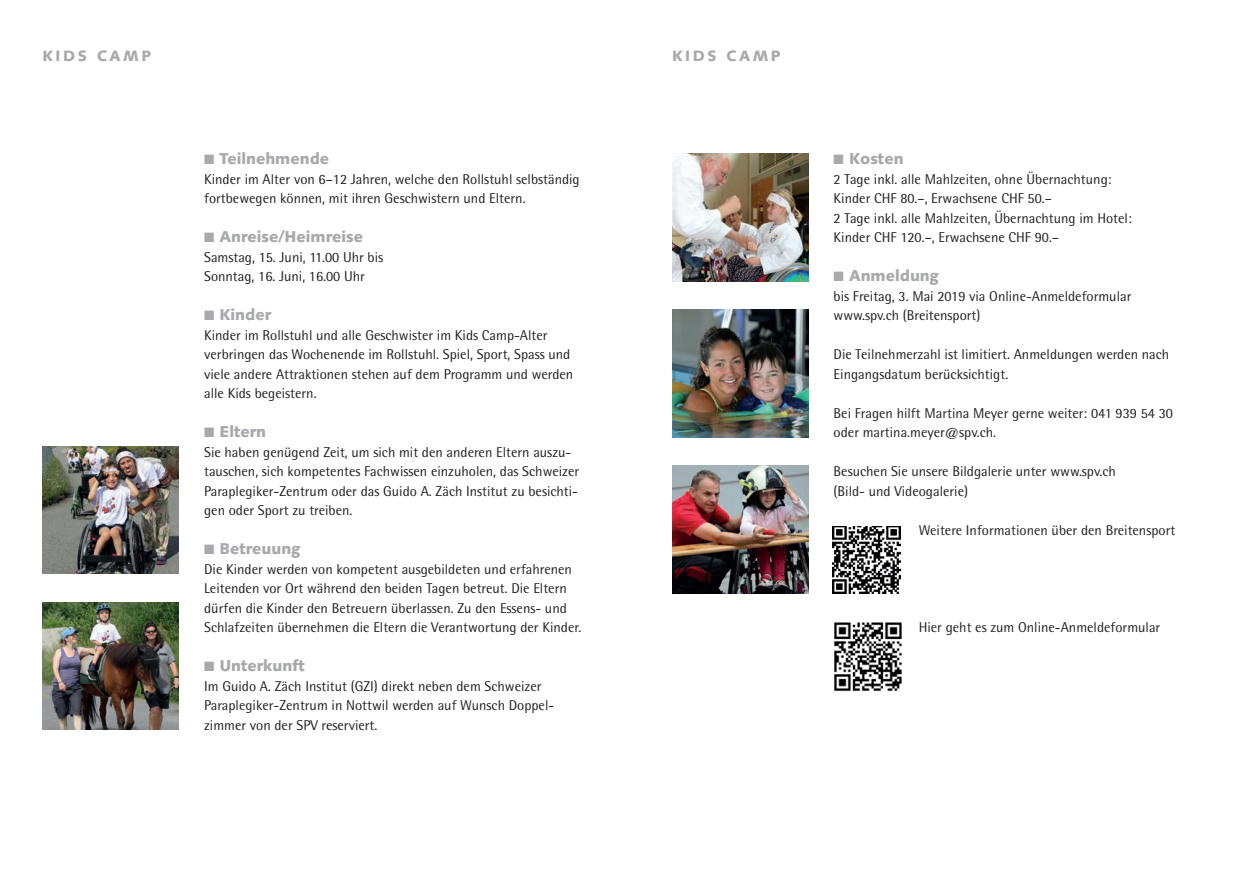
<style>
.page{position:relative;width:1259px;height:893px;background:#fff}
.page>*{position:absolute;margin:0;border:0;box-sizing:border-box;transform-origin:0 0}
.t1{font:900 15.75px "Syntax";color:#a8a9ad}
.t2{font:900 15px "Syntax";letter-spacing:.17em;color:#a8a9ad}
.t3{font:14.25px/19.5px "Rotis Semi Sans";color:#231f20}
</style>
<div class="page">
<img style="left:43px;top:446px;width:136px;height:128px">
<img style="left:43px;top:602px;width:136px;height:128px">
<img style="left:672px;top:154px;width:136px;height:127px">
<img style="left:672px;top:310px;width:136px;height:127px">
<img style="left:832px;top:526px;width:68px;height:68px">
<img style="left:834px;top:622px;width:68px;height:70px">
<img style="left:672px;top:466px;width:136px;height:127px">
<p class="t2" style="left:43px;top:47px;width:110px">KIDS CAMP</p>
<p class="t2" style="left:672px;top:47px;width:110px">KIDS CAMP</p>
<p class="t1" style="left:204px;top:149px;width:127px">■ Teilnehmende</p>
<p class="t3" style="left:204px;top:169px;width:377px">Kinder im Alter von 6–12 Jahren, welche den Rollstuhl selbständig fortbewegen können, mit ihren Geschwistern und Eltern.</p>
<p class="t1" style="left:204px;top:227px;width:160px">■ Anreise/Heimreise</p>
<p class="t3" style="left:204px;top:247px;width:181px">Samstag, 15. Juni, 11.00 Uhr bis<br>Sonntag, 16. Juni, 16.00 Uhr</p>
<p class="t1" style="left:204px;top:305px;width:69px">■ Kinder</p>
<p class="t3" style="left:204px;top:325px;width:371px">Kinder im Rollstuhl und alle Geschwister im Kids Camp-Alter verbringen das Wochenende im Rollstuhl. Spiel, Sport, Spass und viele andere Attraktionen stehen auf dem Programm und werden alle Kids begeistern.</p>
<p class="t1" style="left:204px;top:422px;width:64px">■ Eltern</p>
<p class="t3" style="left:204px;top:442px;width:376px">Sie haben genügend Zeit, um sich mit den anderen Eltern auszu&shy;tauschen, sich kompetentes Fachwissen einzuholen, das Schweizer Paraplegiker-Zentrum oder das Guido A. Zäch Institut zu besichti&shy;gen oder Sport zu treiben.</p>
<p class="t1" style="left:204px;top:539px;width:98px">■ Betreuung</p>
<p class="t3" style="left:204px;top:559px;width:379px">Die Kinder werden von kompetent ausgebildeten und erfahrenen Leitenden vor Ort während den beiden Tagen betreut. Die Eltern dürfen die Kinder den Betreuern überlassen. Zu den Essens- und Schlafzeiten übernehmen die Eltern die Verantwortung der Kinder.</p>
<p class="t1" style="left:204px;top:656px;width:102px">■ Unterkunft</p>
<p class="t3" style="left:204px;top:676px;width:350px">Im Guido A. Zäch Institut (GZI) direkt neben dem Schweizer<br>Paraplegiker-Zentrum in Nottwil werden auf Wunsch Doppel&shy;zimmer von der SPV reserviert.</p>
<p class="t1" style="left:833px;top:149px;width:71px">■ Kosten</p>
<p class="t3" style="left:833px;top:169px;width:299px">2 Tage inkl. alle Mahlzeiten, ohne Übernachtung:<br>Kinder CHF 80.–, Erwachsene CHF 50.–<br>2 Tage inkl. alle Mahlzeiten, Übernachtung im Hotel:<br>Kinder CHF 120.–, Erwachsene CHF 90.–</p>
<p class="t1" style="left:833px;top:266px;width:107px">■ Anmeldung</p>
<p class="t3" style="left:833px;top:286px;width:299px">bis Freitag, 3. Mai 2019 via Online-Anmeldeformular www.spv.ch (Breitensport)</p>
<p class="t3" style="left:833px;top:344px;width:337px">Die Teilnehmerzahl ist limitiert. Anmeldungen werden nach<br>Eingangsdatum berücksichtigt.</p>
<p class="t3" style="left:833px;top:403px;width:341px">Bei Fragen hilft Martina Meyer gerne weiter: 041 939 54 30 oder martina.meyer@spv.ch.</p>
<p class="t3" style="left:833px;top:461px;width:284px">Besuchen Sie unsere Bildgalerie unter www.spv.ch (Bild- und Videogalerie)</p>
<p class="t3" style="left:918px;top:520px;width:258px">Weitere Informationen über den Breitensport</p>
<p class="t3" style="left:918px;top:617px;width:243px">Hier geht es zum Online-Anmeldeformular</p>
</div>
